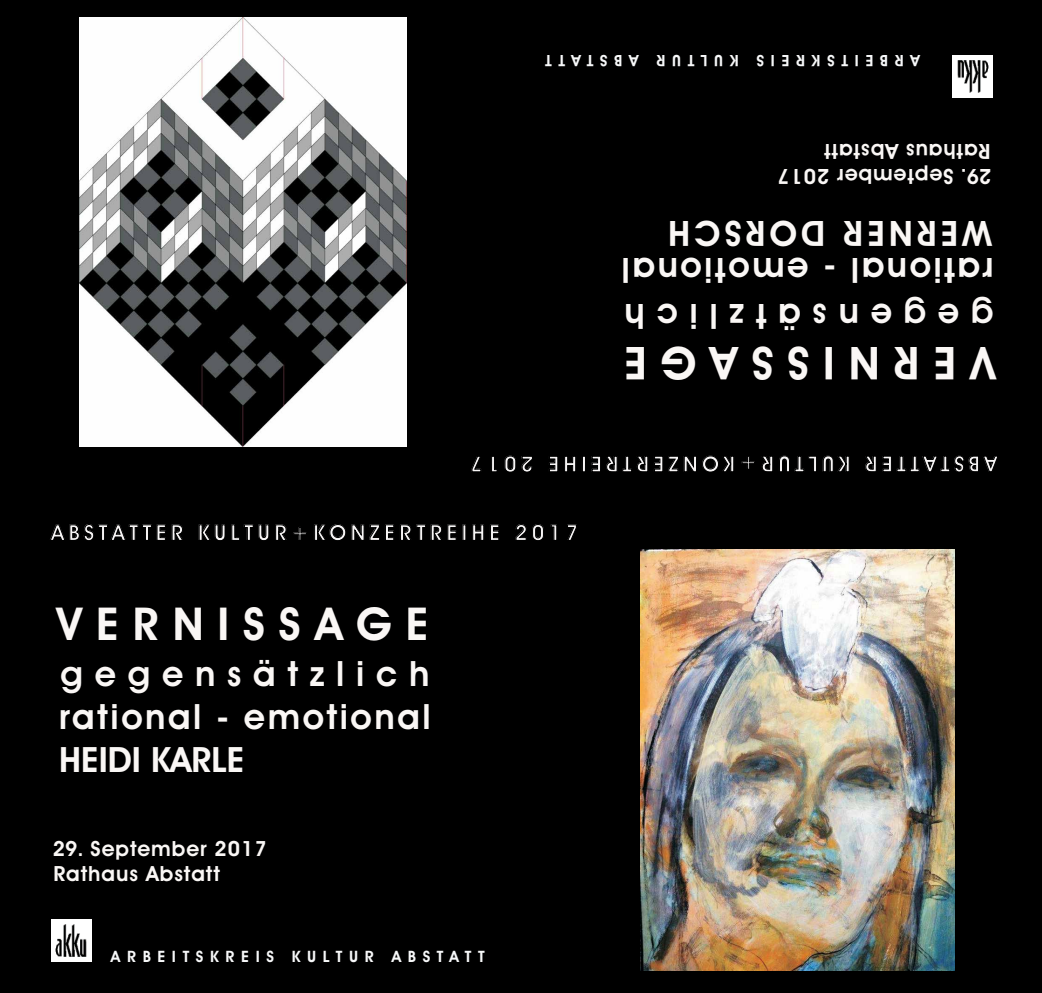
<style>
.page{position:relative;width:1042px;height:993px;background:#fff}
.page>*{position:absolute;margin:0;border:0;box-sizing:border-box;transform-origin:0 0}
.t1{font:700 45.5px "Avant Garde Bk BT";letter-spacing:.305em;color:#faf7f5}
.t2{font:700 35px/37.6px "Avant Garde Bk BT";letter-spacing:.075em;color:#faf7f5}
.t3{font:700 35px "Avant Garde Bk BT";letter-spacing:.335em;color:#faf7f5}
.t4{font:700 21.88px "Avant Garde Bk BT";letter-spacing:.19em;color:#f7f5f5}
.t5{font:700 21px/25px "Avant Garde Bk BT";letter-spacing:.045em;color:#faf7f5}
.t6{font:700 15.75px "Avant Garde Bk BT";letter-spacing:.42em;color:#f7f8f9}
</style>
<div class="page">
<div style="left:0;top:502px;width:1042px;height:490px;background:#000"></div>
<img style="left:51px;top:919px;width:41px;height:41px">
<svg style="left:172px;top:524px;width:11px;height:16px"></svg>
<svg style="left:199px;top:524px;width:26px;height:17px"></svg>
<svg style="left:231px;top:524px;width:38px;height:17px"></svg>
<svg style="left:293px;top:527px;width:14px;height:13px"></svg>
<svg style="left:314px;top:524px;width:80px;height:17px"></svg>
<svg style="left:400px;top:524px;width:57px;height:16px"></svg>
<div style="left:463px;top:524px;width:3px;height:16px;border:1px solid #000"></div>
<svg style="left:472px;top:524px;width:12px;height:16px"></svg>
<svg style="left:490px;top:524px;width:9px;height:16px"></svg>
<svg style="left:551px;top:524px;width:6px;height:16px"></svg>
<svg style="left:567px;top:524px;width:10px;height:16px"></svg>
<div style="left:50px;top:524px;width:116px;height:17px;background:#000"></div>
<svg style="left:275px;top:524px;width:12px;height:16px"></svg>
<svg style="left:515px;top:524px;width:29px;height:17px"></svg>
<div style="left:0;top:0;width:1042px;height:502px;background:#000"></div>
<svg style="left:564px;top:456px;width:12px;height:16px"></svg>
<div style="left:865px;top:455px;width:133px;height:17px;background:#000"></div>
<svg style="left:823px;top:455px;width:26px;height:17px"></svg>
<svg style="left:779px;top:455px;width:38px;height:17px"></svg>
<svg style="left:761px;top:455px;width:12px;height:17px"></svg>
<svg style="left:741px;top:455px;width:14px;height:14px"></svg>
<svg style="left:654px;top:455px;width:80px;height:17px"></svg>
<svg style="left:592px;top:456px;width:56px;height:16px"></svg>
<div style="left:582px;top:456px;width:4px;height:16px;border:1px solid #000"></div>
<svg style="left:549px;top:456px;width:9px;height:16px"></svg>
<svg style="left:522px;top:456px;width:11px;height:16px"></svg>
<svg style="left:504px;top:455px;width:12px;height:17px"></svg>
<svg style="left:491px;top:456px;width:6px;height:16px"></svg>
<svg style="left:471px;top:455px;width:10px;height:17px"></svg>
<img style="left:952px;top:56px;width:40px;height:41px">
<img style="left:641px;top:549px;width:313px;height:420px">
<img style="left:80px;top:17px;width:327px;height:429px">
<p class="t6" style="left:920px;top:71px;width:376px;rotate:-180deg">ARBEITSKREIS KULTUR ABSTATT</p>
<p class="t5" style="left:991px;top:187px;width:215px;rotate:-180deg">29. September 2017<br>Rathaus Abstatt</p>
<h2 class="t2" style="left:993px;top:286px;width:373px;rotate:-180deg">rational - emotional<br>WERNER DORSCH</h2>
<h2 class="t3" style="left:993px;top:338px;width:370px;rotate:-180deg">gegensätzlich</h2>
<h1 class="t1" style="left:996px;top:392px;width:373px;rotate:-180deg">VERNISSAGE</h1>
<p class="t4" style="left:997px;top:478px;width:451px;rotate:180deg">ABSTATTER KULTUR+KONZERTREI E</p>
<p class="t4" style="left:533px;top:478px;width:65px;rotate:180deg">2017</p>
<p class="t4" style="left:577px;top:478px;width:15px;rotate:180deg">H</p>
<p class="t4" style="left:51px;top:518px;width:528px">ABSTATTER KULTU +KONZERTREIHE 2017</p>
<p class="t4" style="left:274px;top:518px;width:14px">R</p>
<h1 class="t1" style="left:57px;top:594px;width:373px">VERNISSAGE</h1>
<h2 class="t3" style="left:61px;top:651px;width:370px">gegensätzlich</h2>
<h2 class="t2" style="left:59px;top:701px;width:373px">rational - emotional</h2>
<h2 class="t2" style="left:59px;top:744px;width:187px">HEIDI KARLE</h2>
<p class="t5" style="left:53px;top:837px;width:215px">29. September 2017<br>Rathaus Abstatt</p>
<p class="t6" style="left:111px;top:945px;width:375px">ARBEITSKREIS KULTUR ABSTATT</p>
</div>
